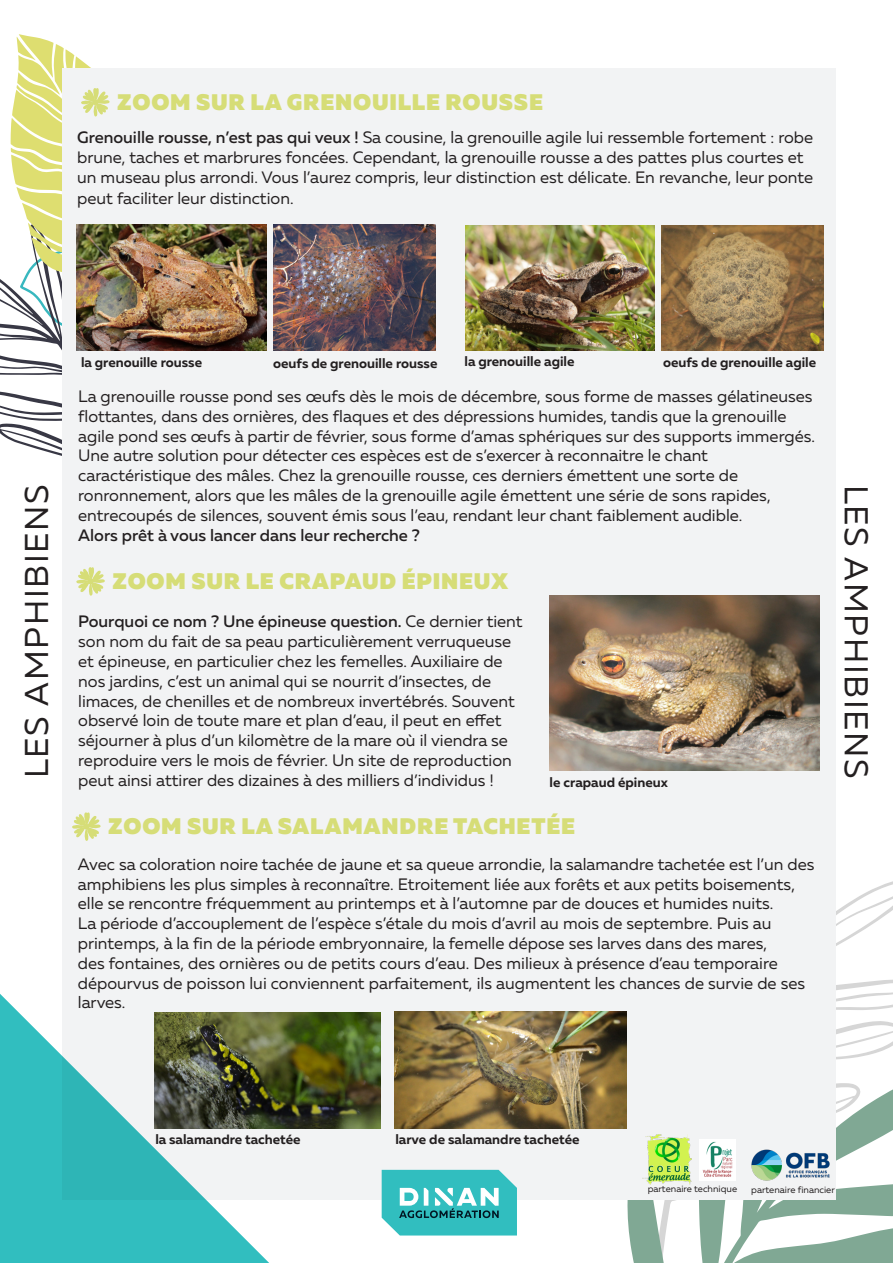
<style>
.page{position:relative;width:893px;height:1263px;background:#fff}
.page>*{position:absolute;margin:0;border:0;box-sizing:border-box;transform-origin:0 0}
.t1{font:33px "Muller";letter-spacing:.05em;color:#231f20}
.t2{font:900 22.5px "Muller";letter-spacing:.035em;color:#d6dd77}
.t3{font:16.5px/19.8px "Muller";color:#231f20}
.t4{font:500 16.5px "Muller";color:#231f20}
.t5{font:700 13.5px "Muller";color:#231f20}
.t6{font:9.3px "Muller";color:#231f20}
.s1{font-weight:500}
</style>
<div class="page">
<svg style="left:0;top:279px;width:62px;height:177px"></svg>
<svg style="left:621px;top:881px;width:272px;height:319px"></svg>
<svg style="left:627px;top:1031px;width:266px;height:232px"></svg>
<div style="left:62px;top:68px;width:774px;height:1131px;background:#f2f3f4"></div>
<svg style="left:0;top:994px;width:366px;height:269px"></svg>
<svg style="left:11px;top:34px;width:187px;height:354px"></svg>
<svg style="left:76px;top:567px;width:29px;height:29px"></svg>
<svg style="left:72px;top:812px;width:29px;height:29px"></svg>
<img style="left:77px;top:225px;width:190px;height:125px">
<img style="left:273px;top:225px;width:163px;height:125px">
<img style="left:154px;top:1012px;width:227px;height:116px">
<img style="left:394px;top:1011px;width:232px;height:117px">
<img style="left:550px;top:596px;width:270px;height:174px">
<svg style="left:382px;top:1170px;width:135px;height:65px;background:#4bc0c1"></svg>
<img style="left:643px;top:1134px;width:49px;height:50px">
<img style="left:751px;top:1149px;width:79px;height:32px">
<img style="left:699px;top:1139px;width:37px;height:42px">
<img style="left:465px;top:225px;width:190px;height:125px">
<img style="left:661px;top:225px;width:163px;height:126px">
<p class="t2" style="left:117px;top:88px;width:427px">ZOOM SUR LA GRENOUILLE ROUSSE</p>
<p class="t3" style="left:77px;top:127px;width:738px"><span class="s1">Grenouille rousse, n’est pas qui veux !</span> Sa cousine, la grenouille agile lui ressemble fortement : robe brune, taches et marbrures foncées. Cependant, la grenouille rousse a des pattes plus courtes et un museau plus arrondi. Vous l’aurez compris, leur distinction est délicate. En revanche, leur ponte</p>
<p class="t3" style="left:77px;top:188px;width:218px">peut faciliter leur distinction.</p>
<p class="t5" style="left:81px;top:353px;width:123px">la grenouille rousse</p>
<p class="t5" style="left:273px;top:355px;width:166px">oeufs de grenouille rousse</p>
<p class="t5" style="left:464px;top:353px;width:111px">la grenouille agile</p>
<p class="t5" style="left:663px;top:354px;width:155px">oeufs de grenouille agile</p>
<p class="t3" style="left:78px;top:386px;width:738px">La grenouille rousse pond ses œufs dès le mois de décembre, sous forme de masses gélatineuses flottantes, dans des ornières, des flaques et des dépressions humides, tandis que la grenouille agile pond ses œufs à partir de février, sous forme d’amas sphériques sur des supports immergés.</p>
<p class="t3" style="left:78px;top:445px;width:694px">Une autre solution pour détecter ces espèces est de s’exercer à reconnaitre le chant caractéristique des mâles. Chez la grenouille rousse, ces derniers émettent une sorte de ronronnement, alors que les mâles de la grenouille agile émettent une série de sons rapides, entrecoupés de silences, souvent émis sous l’eau, rendant leur chant faiblement audible.</p>
<p class="t4" style="left:78px;top:525px;width:343px">Alors prêt à vous lancer dans leur recherche ?</p>
<p class="t1" style="left:16px;top:778px;width:295px;rotate:-90deg">LES AMPHIBIENS</p>
<p class="t1" style="left:877px;top:485px;width:295px;rotate:90deg">LES AMPHIBIENS</p>
<p class="t2" style="left:113px;top:567px;width:397px">ZOOM SUR LE CRAPAUD ÉPINEUX</p>
<p class="t3" style="left:78px;top:611px;width:446px"><span class="s1">Pourquoi ce nom ? Une épineuse question.</span> Ce dernier tient son nom du fait de sa peau particulièrement verruqueuse et épineuse, en particulier chez les femelles. Auxiliaire de nos jardins, c’est un animal qui se nourrit d’insectes, de limaces, de chenilles et de nombreux invertébrés. Souvent observé loin de toute mare et plan d’eau, il peut en effet séjourner à plus d’un kilomètre de la mare où il viendra se reproduire vers le mois de février. Un site de reproduction peut ainsi attirer des dizaines à des milliers d’individus !</p>
<p class="t5" style="left:550px;top:774px;width:120px">le crapaud épineux</p>
<p class="t2" style="left:108px;top:812px;width:468px">ZOOM SUR LA SALAMANDRE TACHETÉE</p>
<p class="t3" style="left:78px;top:854px;width:738px">Avec sa coloration noire tachée de jaune et sa queue arrondie, la salamandre tachetée est l’un des amphibiens les plus simples à reconnaître. Etroitement liée aux forêts et aux petits boisements, elle se rencontre fréquemment au printemps et à l’automne par de douces et humides nuits.<br>La période d’accouplement de l’espèce s’étale du mois d’avril au mois de septembre. Puis au printemps, à la fin de la période embryonnaire, la femelle dépose ses larves dans des mares,<br>des fontaines, des ornières ou de petits cours d’eau. Des milieux à présence d’eau temporaire dépourvus de poisson lui conviennent parfaitement, ils augmentent les chances de survie de ses larves.</p>
<p class="t5" style="left:155px;top:1131px;width:147px">la salamandre tachetée</p>
<p class="t5" style="left:395px;top:1131px;width:186px">larve de salamandre tachetée</p>
<p class="t6" style="left:648px;top:1183px;width:91px">partenaire technique</p>
<p class="t6" style="left:751px;top:1183px;width:85px">partenaire financier</p>
</div>
